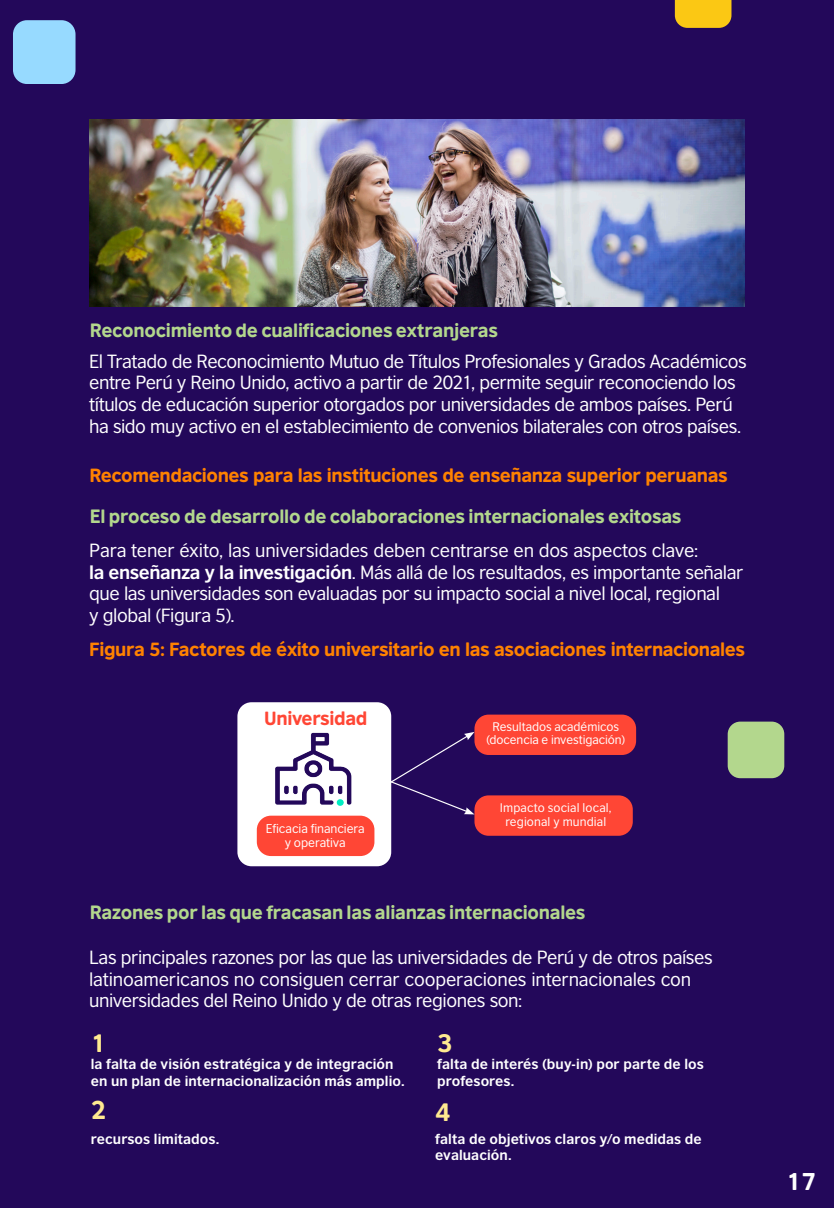
<style>
.page{position:relative;width:834px;height:1208px;background:#fff}
.page>*{position:absolute;margin:0;border:0;box-sizing:border-box;transform-origin:0 0}
.Title_Level_02{font:24px "British Council ARMO Headline";color:#ffea90}
.t1{font:23.1px "British Council ARMO Headline";color:#fff}
.Pull_Quote{font:18px/21.6px "British Council Sans";letter-spacing:-.025em;color:#fff}
.Body{font:18px "British Council ARMO Headline";letter-spacing:-.005em;color:#b3d78d}
.Body-2{font:18px "British Council Sans Headline";letter-spacing:-.02em;color:#ff8200}
.Body-3{font:18px "British Council Sans Headline";letter-spacing:-.02em;color:#ff4635}
.Body-4{font:700 13.5px/16.2px "British Council Sans";letter-spacing:.005em;color:#fff}
.Body-5{font:12px/13.5px "British Council Sans";letter-spacing:-.005em;color:#fff;text-align:center}
.Body-6{font:11.7px/13.5px "British Council Sans";letter-spacing:-.005em;color:#fff;text-align:center}
.s1{font-weight:700}
</style>
<div class="page">
<hr style="left:0;top:0;width:2px;height:1208px;background:#23085a">
<div style="left:1px;top:0;width:832px;height:1208px;background:#23085a"></div>
<div style="left:13px;top:20px;width:62px;height:64px;background:#97daff;border-radius:14px"></div>
<svg style="left:674px;top:0;width:57px;height:28px;background:#eebc18"></svg>
<div style="left:727px;top:721px;width:57px;height:57px;background:#b3d78d;border-radius:13px"></div>
<div style="left:237px;top:702px;width:154px;height:164px;background:#fff;border-radius:14px"></div>
<img style="left:275px;top:732px;width:77px;height:74px">
<div style="left:257px;top:815px;width:117px;height:41px;background:#ff4635;border-radius:14px"></div>
<div style="left:474px;top:714px;width:162px;height:41px;background:#ff4635;border-radius:14px"></div>
<div style="left:474px;top:795px;width:158px;height:40px;background:#ff4635;border-radius:14px"></div>
<svg style="left:391px;top:732px;width:83px;height:82px"></svg>
<img style="left:90px;top:119px;width:654px;height:187px">
<p class="Body" style="left:90px;top:320px;width:409px">Reconocimiento de cualificaciones extranjeras</p>
<p class="Pull_Quote" style="left:89px;top:349px;width:659px">El Tratado de Reconocimiento Mutuo de Títulos Profesionales y Grados Académicos entre Perú y Reino Unido, activo a partir de 2021, permite seguir reconociendo los títulos de educación superior otorgados por universidades de ambos países. Perú ha sido muy activo en el establecimiento de convenios bilaterales con otros países.</p>
<p class="Body-2" style="left:89px;top:461px;width:639px">Recomendaciones para las instituciones de enseñanza superior peruanas</p>
<p class="Body" style="left:90px;top:506px;width:593px">El proceso de desarrollo de colaboraciones internacionales exitosas</p>
<p class="Pull_Quote" style="left:89px;top:538px;width:655px">Para tener éxito, las universidades deben centrarse en dos aspectos clave:<br><span class="s1">la enseñanza y la investigación</span>. Más allá de los resultados, es importante señalar que las universidades son evaluadas por su impacto social a nivel local, regional<br>y global (Figura 5).</p>
<p class="Body-2" style="left:89px;top:635px;width:657px">Figura 5: Factores de éxito universitario en las asociaciones internacionales</p>
<p class="Body-3" style="left:264px;top:704px;width:105px">Universidad</p>
<p class="Body-5" style="left:266px;top:821px;width:100px">Eficacia financiera y operativa</p>
<p class="Body-6" style="left:486px;top:718px;width:140px">Resultados académicos (docencia e investigación)</p>
<p class="Body-6" style="left:500px;top:799px;width:113px;line-height:14.1px">Impacto social local, regional y mundial</p>
<p class="Body" style="left:90px;top:902px;width:497px">Razones por las que fracasan las alianzas internacionales</p>
<p class="Pull_Quote" style="left:89px;top:945px;width:625px">Las principales razones por las que las universidades de Perú y de otros países latinoamericanos no consiguen cerrar cooperaciones internacionales con universidades del Reino Unido y de otras regiones son:</p>
<p class="Title_Level_02" style="left:91px;top:1029px;width:17px">1</p>
<p class="Title_Level_02" style="left:437px;top:1029px;width:17px">3</p>
<p class="Body-4" style="left:91px;top:1054px;width:315px">la falta de visión estratégica y de integración en un plan de internacionalización más amplio.</p>
<p class="Body-4" style="left:437px;top:1054px;width:268px">falta de interés (buy-in) por parte de los profesores.</p>
<p class="Title_Level_02" style="left:91px;top:1096px;width:17px">2</p>
<p class="Title_Level_02" style="left:435px;top:1098px;width:17px">4</p>
<p class="Body-4" style="left:91px;top:1129px;width:130px">recursos limitados.</p>
<p class="Body-4" style="left:435px;top:1129px;width:268px">falta de objetivos claros y/o medidas de evaluación.</p>
<p class="t1" style="left:786px;top:1168px;width:31px">17</p>
</div>
